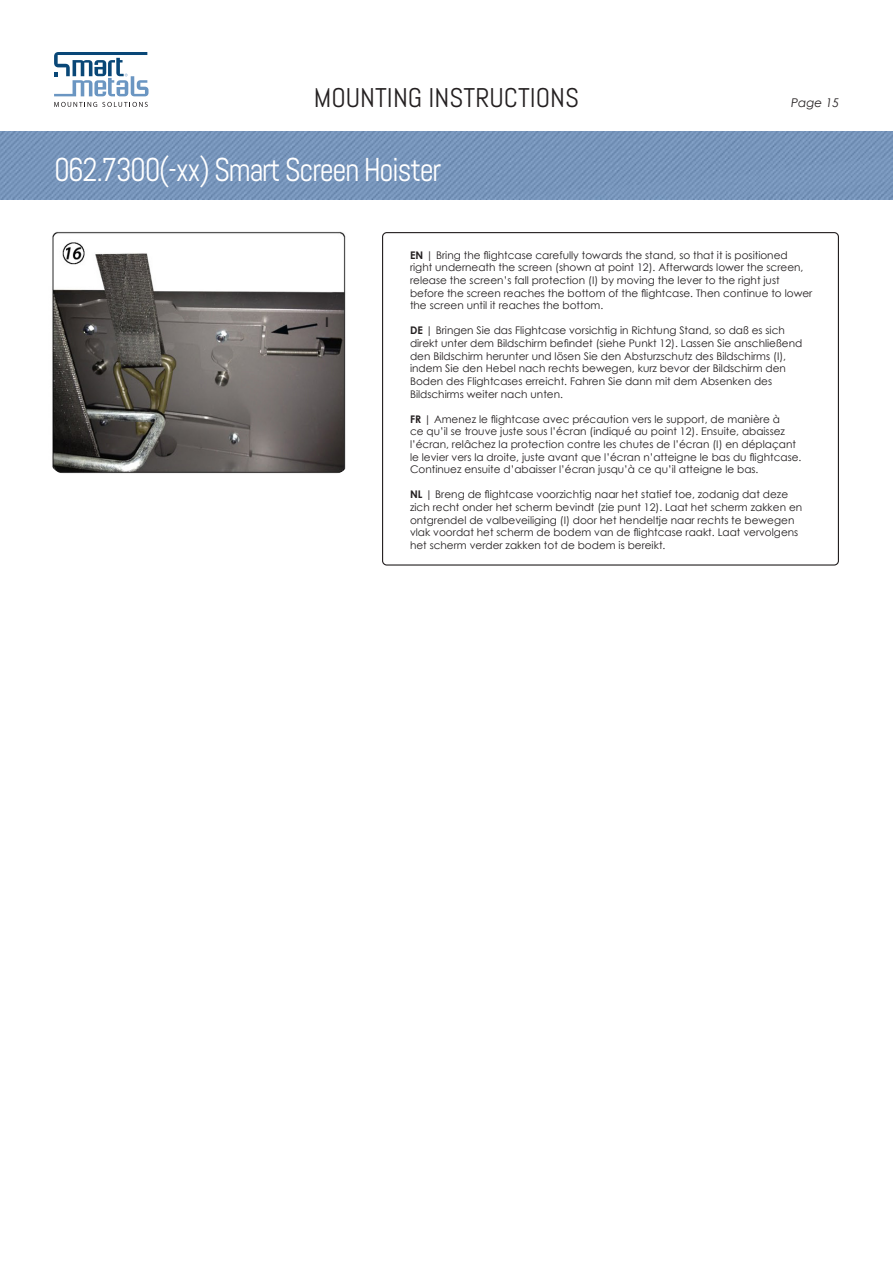
<style>
.page{position:relative;width:893px;height:1263px;background:#fff}
.page>*{position:absolute;margin:0;border:0;box-sizing:border-box;transform-origin:0 0}
.t1{font:33px "Abel";letter-spacing:-.045em;color:#fff;scale:.94 1}
.Hoofdstuk_titel{font:27px "Abel";color:#231f20}
.Hoofdstuk_titel-2{font:700 13.5px "Century Gothic";color:#231f20}
.t2{font:italic 12px "Century Gothic";color:#231f20}
.Hoofdstuk_titel-3{font:10.5px/12.6px "Century Gothic";color:#231f20}
.s1{font-weight:700}
</style>
<div class="page">
<img style="left:0;top:132px;width:893px;height:68px">
<svg style="left:54px;top:102px;width:94px;height:5px"></svg>
<svg style="left:54px;top:52px;width:95px;height:44px"></svg>
<div style="left:382px;top:232px;width:457px;height:334px;border:1px solid #231f20;border-radius:4px"></div>
<img style="left:52px;top:231px;width:294px;height:243px">
<p class="Hoofdstuk_titel" style="left:314px;top:81px;width:267px">MOUNTING INSTRUCTIONS</p>
<h1 class="t1" style="left:54px;top:149px;width:414px">062.7300(-xx) Smart Screen Hoister</h1>
<p class="t2" style="left:791px;top:94px;width:49px">Page 15</p>
<p class="Hoofdstuk_titel-2" style="left:325px;top:312px;width:5px">I</p>
<p class="Hoofdstuk_titel-3" style="left:410px;top:249px;width:404px"><span class="s1">EN</span> | Bring the flightcase carefully towards the stand, so that it is positioned right underneath the screen (shown at point 12). Afterwards lower the screen, release the screen’s fall protection (I) by moving the lever to the right just before the screen reaches the bottom of the flightcase. Then continue to lower the screen until it reaches the bottom.</p>
<p class="Hoofdstuk_titel-3" style="left:410px;top:324px;width:394px"><span class="s1">DE</span> | Bringen Sie das Flightcase vorsichtig in Richtung Stand, so daß es sich direkt unter dem Bildschirm befindet (siehe Punkt 12). Lassen Sie anschließend den Bildschirm herunter und lösen Sie den Absturzschutz des Bildschirms (I), indem Sie den Hebel nach rechts bewegen, kurz bevor der Bildschirm den Boden des Flightcases erreicht. Fahren Sie dann mit dem Absenken des Bildschirms weiter nach unten.</p>
<p class="Hoofdstuk_titel-3" style="left:410px;top:412px;width:393px"><span class="s1">FR</span> | Amenez le flightcase avec précaution vers le support, de manière à<br>ce qu’il se trouve juste sous l’écran (indiqué au point 12). Ensuite, abaissez l’écran, relâchez la protection contre les chutes de l’écran (I) en déplaçant le levier vers la droite, juste avant que l’écran n’atteigne le bas du flightcase.<br>Continuez ensuite d’abaisser l’écran jusqu’à ce qu’il atteigne le bas.</p>
<p class="Hoofdstuk_titel-3" style="left:410px;top:488px;width:394px"><span class="s1">NL</span> | Breng de flightcase voorzichtig naar het statief toe, zodanig dat deze zich recht onder het scherm bevindt (zie punt 12). Laat het scherm zakken en ontgrendel de valbeveiliging (I) door het hendeltje naar rechts te bewegen vlak voordat het scherm de bodem van de flightcase raakt. Laat vervolgens het scherm verder zakken tot de bodem is bereikt.</p>
</div>
